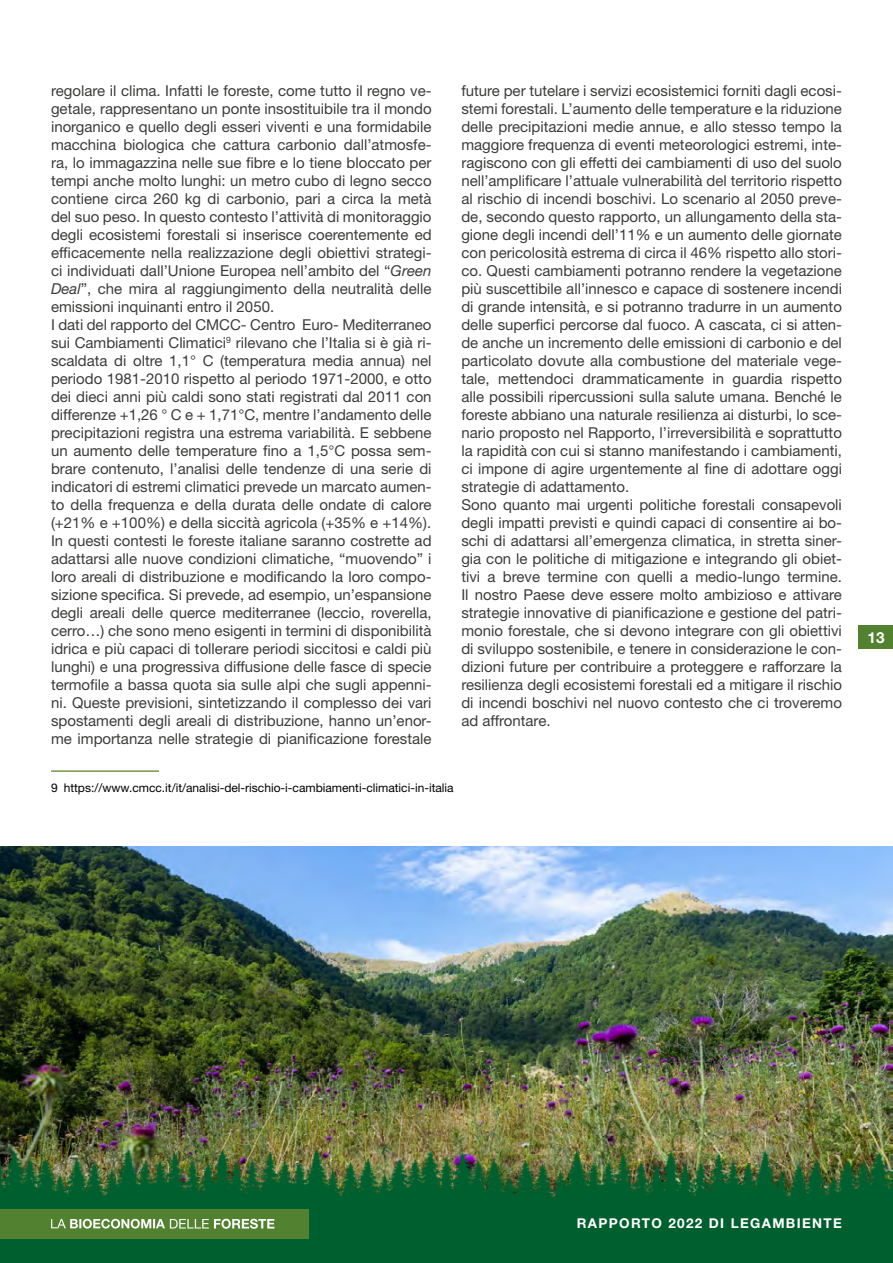
<style>
.page{position:relative;width:893px;height:1263px;background:#fff}
.page>*{position:absolute;margin:0;border:0;box-sizing:border-box;transform-origin:0 0}
.t1{font:700 15.3px "Helvetica Neue LT Std";color:#fff}
.t2{font:15px/18px "Helvetica Neue LT Std";color:#3c3c3b}
.t3{font:700 13.5px "Helvetica Neue LT Std";letter-spacing:.1em;color:#fff}
.t4{font:12px "Helvetica Neue LT Std";color:#000}
.s1{font-style:italic}
</style>
<div class="page">
<img style="left:0;top:846px;width:893px;height:289px">
<img style="left:0;top:1135px;width:893px;height:128px">
<div style="left:859px;top:625px;width:34px;height:24px;background:#52822f"></div>
<div style="left:0;top:1209px;width:308px;height:29px;background:#52822f"></div>
<svg style="left:51px;top:1219px;width:223px;height:10px"></svg>
<hr style="left:51px;top:770px;width:108px;height:2px;background:#739844">
<p class="t2" style="left:51px;top:81px;width:382px">regolare il clima. Infatti le foreste, come tutto il regno ve&shy;getale, rappresentano un ponte insostituibile tra il mondo inorganico e quello degli esseri viventi e una formidabile macchina biologica che cattura carbonio dall’atmosfe&shy;ra, lo immagazzina nelle sue fibre e lo tiene bloccato per tempi anche molto lunghi: un metro cubo di legno secco contiene circa 260 kg di carbonio, pari a circa la metà del suo peso. In questo contesto l’attività di monitoraggio degli ecosistemi forestali si inserisce coerentemente ed efficacemente nella realizzazione degli obiettivi strategi&shy;ci individuati dall’Unione Europea nell’ambito del “<span class="s1">Green Deal</span>”, che mira al raggiungimento della neutralità delle emissioni inquinanti entro il 2050.<br>I dati del rapporto del CMCC- Centro Euro- Mediterraneo sui Cambiamenti Climatici<sup>9</sup> rilevano che l’Italia si è già ri&shy;scaldata di oltre 1,1° C (temperatura media annua) nel periodo 1981-2010 rispetto al periodo 1971-2000, e otto dei dieci anni più caldi sono stati registrati dal 2011 con differenze +1,26 ° C e + 1,71°C, mentre l’andamento delle precipitazioni registra una estrema variabilità. E sebbene un aumento delle temperature fino a 1,5°C possa sem&shy;brare contenuto, l’analisi delle tendenze di una serie di indicatori di estremi climatici prevede un marcato aumen&shy;to della frequenza e della durata delle ondate di calore (+21% e +100%) e della siccità agricola (+35% e +14%).<br>In questi contesti le foreste italiane saranno costrette ad adattarsi alle nuove condizioni climatiche, “muovendo” i loro areali di distribuzione e modificando la loro compo&shy;sizione specifica. Si prevede, ad esempio, un’espansione degli areali delle querce mediterranee (leccio, roverella, cerro…) che sono meno esigenti in termini di disponibilità idrica e più capaci di tollerare periodi siccitosi e caldi più lunghi) e una progressiva diffusione delle fasce di specie termofile a bassa quota sia sulle alpi che sugli appenni&shy;ni. Queste previsioni, sintetizzando il complesso dei vari spostamenti degli areali di distribuzione, hanno un’enor&shy;me importanza nelle strategie di pianificazione forestale</p>
<p class="t4" style="left:51px;top:781px;width:404px">9 https://www.cmcc.it/it/analisi-del-rischio-i-cambiamenti-climatici-in-italia</p>
<p class="t2" style="left:461px;top:81px;width:382px">future per tutelare i servizi ecosistemici forniti dagli ecosi&shy;stemi forestali. L’aumento delle temperature e la riduzione delle precipitazioni medie annue, e allo stesso tempo la maggiore frequenza di eventi meteorologici estremi, inte&shy;ragiscono con gli effetti dei cambiamenti di uso del suolo nell’amplificare l’attuale vulnerabilità del territorio rispetto al rischio di incendi boschivi. Lo scenario al 2050 preve&shy;de, secondo questo rapporto, un allungamento della sta&shy;gione degli incendi dell’11% e un aumento delle giornate con pericolosità estrema di circa il 46% rispetto allo stori&shy;co. Questi cambiamenti potranno rendere la vegetazione più suscettibile all’innesco e capace di sostenere incendi di grande intensità, e si potranno tradurre in un aumento delle superfici percorse dal fuoco. A cascata, ci si atten&shy;de anche un incremento delle emissioni di carbonio e del particolato dovute alla combustione del materiale vege&shy;tale, mettendoci drammaticamente in guardia rispetto alle possibili ripercussioni sulla salute umana. Benché le foreste abbiano una naturale resilienza ai disturbi, lo sce&shy;nario proposto nel Rapporto, l’irreversibilità e soprattutto la rapidità con cui si stanno manifestando i cambiamenti, ci impone di agire urgentemente al fine di adottare oggi strategie di adattamento.<br>Sono quanto mai urgenti politiche forestali consapevoli degli impatti previsti e quindi capaci di consentire ai bo&shy;schi di adattarsi all’emergenza climatica, in stretta siner&shy;gia con le politiche di mitigazione e integrando gli obiet&shy;tivi a breve termine con quelli a medio-lungo termine.<br>Il nostro Paese deve essere molto ambizioso e attivare strategie innovative di pianificazione e gestione del patri&shy;monio forestale, che si devono integrare con gli obiettivi di sviluppo sostenibile, e tenere in considerazione le con&shy;dizioni future per contribuire a proteggere e rafforzare la resilienza degli ecosistemi forestali ed a mitigare il rischio di incendi boschivi nel nuovo contesto che ci troveremo ad affrontare.</p>
<p class="t1" style="left:867px;top:628px;width:18px">13</p>
<p class="t3" style="left:577px;top:1215px;width:267px">RAPPORTO 2022 DI LEGAMBIENTE</p>
</div>
